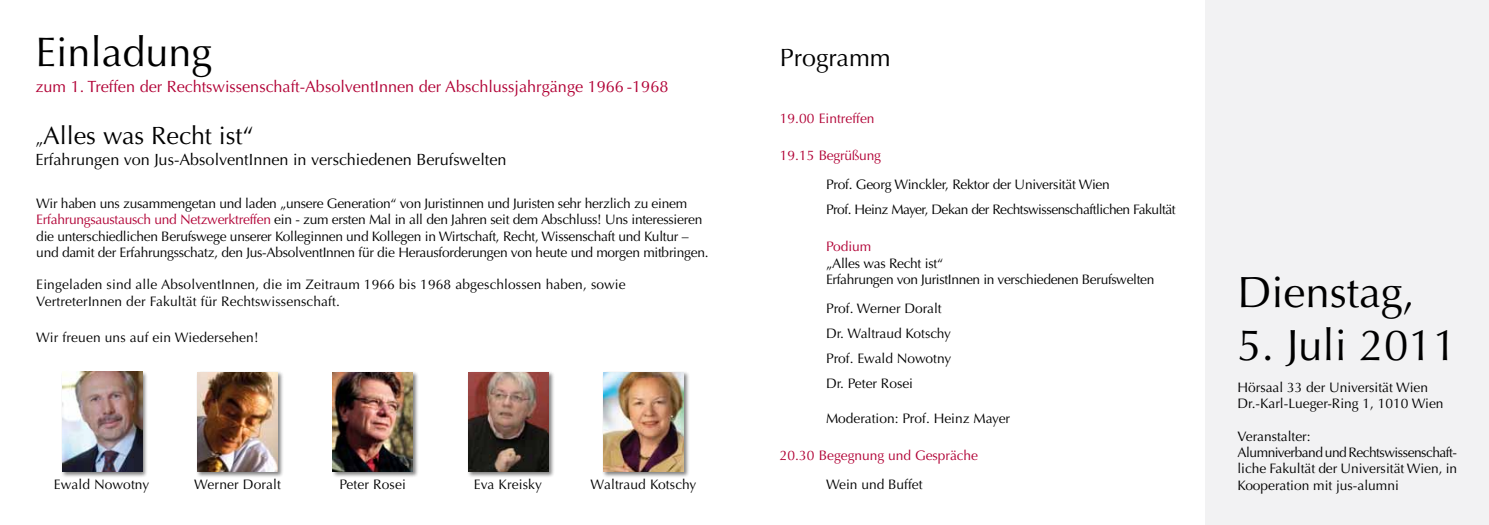
<style>
.page{position:relative;width:1489px;height:525px;background:#fff}
.page>*{position:absolute;margin:0;border:0;box-sizing:border-box;transform-origin:0 0}
.t1{font:43.75px "Optima LT Std";color:#000}
.t2{font:41.25px "Optima LT Std";color:#000}
.t3{font:25px "Optima LT Std";color:#000}
.t4{font:16.25px "Optima LT Std";color:#b10035}
.t5{font:16.25px "Optima LT Std";color:#000}
.t6{font:13.75px/16.2px "Optima LT Std";letter-spacing:-.02em;color:#000}
.t7{font:13.75px/16.2px "Optima LT Std";letter-spacing:.01em;color:#000}
.t8{font:13.75px/25px "Optima LT Std";color:#000}
.t9{font:13.75px "Optima LT Std";color:#b10035}
.t10{font:13.75px "Optima LT Std";letter-spacing:-.02em;color:#b10035}
.s1{font-size:17.5px}
.s2{color:#b10035}
</style>
<div class="page">
<div style="left:1205px;top:0;width:283px;height:524px;background:#f2f2f3"></div>
<div style="left:61px;top:370px;width:87px;height:107px;background:#000;opacity:.5"></div>
<img style="left:62px;top:371px;width:80px;height:100px">
<div style="left:196px;top:370px;width:87px;height:107px;background:#000;opacity:.5"></div>
<img style="left:198px;top:372px;width:79px;height:99px">
<div style="left:331px;top:370px;width:88px;height:107px;background:#000;opacity:.5"></div>
<img style="left:333px;top:372px;width:79px;height:99px">
<div style="left:467px;top:370px;width:87px;height:107px;background:#000;opacity:.5"></div>
<img style="left:468px;top:372px;width:80px;height:99px">
<div style="left:602px;top:370px;width:87px;height:107px;background:#000;opacity:.5"></div>
<img style="left:603px;top:372px;width:80px;height:99px">
<h2 class="t2" style="left:35px;top:28px;width:178px">Einladung</h2>
<p class="t4" style="left:35px;top:77px;width:634px">zum 1. Treffen der Rechtswissenschaft-AbsolventInnen der Abschlussjahrgänge 1966 -1968</p>
<h3 class="t3" style="left:35px;top:120px;width:220px"><span class="s1">„</span>Alles was Recht ist“</h3>
<p class="t5" style="left:35px;top:150px;width:472px">Erfahrungen von Jus-AbsolventInnen in verschiedenen Berufswelten</p>
<h3 class="t3" style="left:780px;top:43px;width:112px">Programm</h3>
<p class="t9" style="left:780px;top:110px;width:96px">19.00 Eintreffen</p>
<p class="t10" style="left:780px;top:147px;width:102px">19.15 Begrüßung</p>
<p class="t6" style="left:826px;top:172px;width:351px;line-height:25px">Prof. Georg Winckler, Rektor der Universität Wien<br>Prof. Heinz Mayer, Dekan der Rechtswissenschaftlichen Fakultät</p>
<p class="t9" style="left:826px;top:239px;width:47px">Podium</p>
<p class="t6" style="left:826px;top:255px;width:330px">„Alles was Recht ist“<br>Erfahrungen von JuristInnen in verschiedenen Berufswelten</p>
<p class="t8" style="left:826px;top:295px;width:127px">Prof. Werner Doralt<br>Dr. Waltraud Kotschy<br>Prof. Ewald Nowotny<br>Dr. Peter Rosei</p>
<p class="t8" style="left:826px;top:405px;width:186px">Moderation: Prof. Heinz Mayer</p>
<p class="t9" style="left:780px;top:447px;width:200px">20.30 Begegnung und Gespräche</p>
<p class="t8" style="left:826px;top:472px;width:98px">Wein und Buffet</p>
<p class="t6" style="left:36px;top:195px;width:673px">Wir haben uns zusammengetan und laden „unsere Generation“ von Juristinnen und Juristen sehr herzlich zu einem <span class="s2">Erfahrungsaustausch und Netzwerktreffen</span> ein - zum ersten Mal in all den Jahren seit dem Abschluss! Uns interessieren die unterschiedlichen Berufswege unserer Kolleginnen und Kollegen in Wirtschaft, Recht, Wissenschaft und Kultur – und damit der Erfahrungsschatz, den Jus-AbsolventInnen für die Herausforderungen von heute und morgen mitbringen.</p>
<p class="t7" style="left:36px;top:277px;width:591px">Eingeladen sind alle AbsolventInnen, die im Zeitraum 1966 bis 1968 abgeschlossen haben, sowie<br>VertreterInnen der Fakultät für Rechtswissenschaft.</p>
<p class="t7" style="left:36px;top:329px;width:224px">Wir freuen uns auf ein Wiedersehen!</p>
<h1 class="t1" style="left:1237px;top:266px;width:179px">Dienstag,</h1>
<h1 class="t1" style="left:1237px;top:319px;width:221px">5. Juli 2011</h1>
<p class="t8" style="left:1237px;top:379px;width:208px;line-height:16.2px">Hörsaal 33 der Universität Wien<br>Dr.-Karl-Lueger-Ring 1, 1010 Wien</p>
<p class="t6" style="left:1237px;top:428px;width:221px">Veranstalter:<br>Alumniverband und Rechtswissenschaft&shy;liche Fakultät der Universität Wien, in</p>
<p class="t7" style="left:54px;top:476px;width:97px">Ewald Nowotny</p>
<p class="t7" style="left:194px;top:476px;width:88px">Werner Doralt</p>
<p class="t7" style="left:339px;top:476px;width:68px">Peter Rosei</p>
<p class="t7" style="left:474px;top:476px;width:70px">Eva Kreisky</p>
<p class="t7" style="left:590px;top:476px;width:107px">Waltraud Kotschy</p>
<p class="t8" style="left:1237px;top:472px;width:163px">Kooperation mit jus-alumni</p>
</div>
